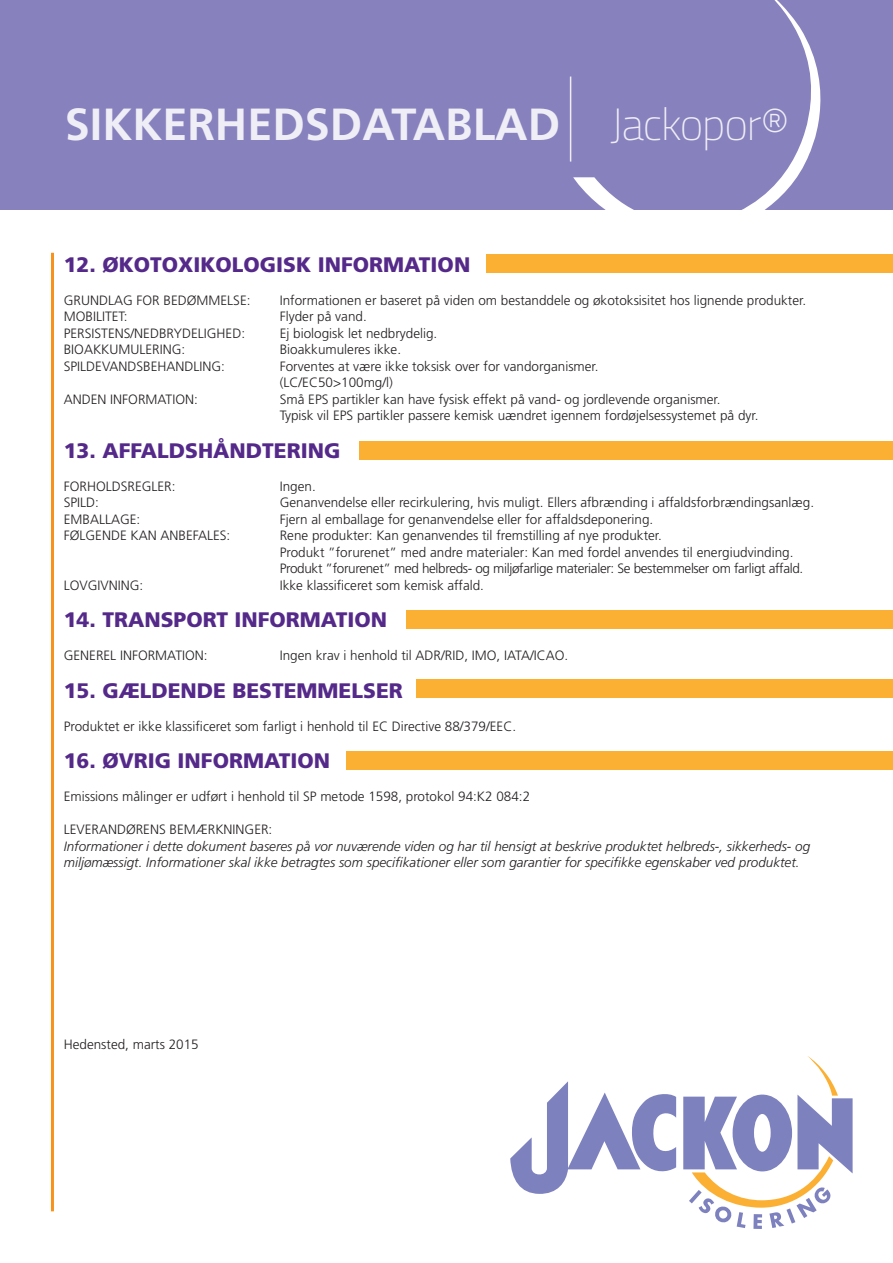
<style>
.page{position:relative;width:893px;height:1263px;background:#fff}
.page>*{position:absolute;margin:0;border:0;box-sizing:border-box;transform-origin:0 0}
.t1{font:700 45px "Frutiger";color:#efeef6}
.t2{font:900 21px "Frutiger";color:#542989}
.t3{font:300 13.5px "Frutiger";color:#231f20}
.t4{font:italic 300 13.5px/16.5px "Frutiger";color:#231f20}
.t5{font:300 13.5px "Frutiger";letter-spacing:-.025em;color:#231f20}
.s1{font-family:"Titillium Web";font-weight:100}
</style>
<div class="page">
<div style="left:0;top:0;width:893px;height:210px;background:#8781bd"></div>
<hr style="left:570px;top:77px;width:1px;height:85px;background:#efeef6">
<div style="left:573px;top:0;width:266px;height:210px;background:#8781bd"></div>
<hr style="left:51px;top:253px;width:3px;height:958px;background:#f7931d">
<svg style="left:510px;top:1081px;width:166px;height:113px"></svg>
<svg style="left:683px;top:1056px;width:170px;height:173px"></svg>
<div style="left:487px;top:254px;width:406px;height:18px;background:#fbb033"></div>
<div style="left:359px;top:441px;width:534px;height:18px;background:#fbb033"></div>
<div style="left:406px;top:610px;width:487px;height:18px;background:#fbb033"></div>
<div style="left:417px;top:679px;width:476px;height:18px;background:#fbb033"></div>
<div style="left:347px;top:752px;width:546px;height:18px;background:#fbb033"></div>
<p class="t1" style="left:65px;top:98px;width:726px">SIKKERHEDSDATABLAD <span class="s1">Jackopor®</span></p>
<p class="t2" style="left:64px;top:252px;width:408px">12. ØKOTOXIKOLOGISK INFORMATION</p>
<p class="t3" style="left:64px;top:292px;width:188px">GRUNDLAG FOR BEDØMMELSE:</p>
<p class="t3" style="left:280px;top:292px;width:528px">Informationen er baseret på viden om bestanddele og økotoksisitet hos lignende produkter.</p>
<p class="t3" style="left:64px;top:309px;width:65px">MOBILITET:</p>
<p class="t3" style="left:280px;top:309px;width:89px">Flyder på vand.</p>
<p class="t3" style="left:64px;top:325px;width:183px">PERSISTENS/NEDBRYDELIGHED:</p>
<p class="t3" style="left:280px;top:325px;width:159px">Ej biologisk let nedbrydelig.</p>
<p class="t3" style="left:64px;top:342px;width:123px">BIOAKKUMULERING:</p>
<p class="t3" style="left:280px;top:342px;width:123px">Bioakkumuleres ikke.</p>
<p class="t3" style="left:64px;top:358px;width:163px">SPILDEVANDSBEHANDLING:</p>
<p class="t3" style="left:280px;top:358px;width:320px">Forventes at være ikke toksisk over for vandorganismer.</p>
<p class="t3" style="left:280px;top:375px;width:115px">(LC/EC50&gt;100mg/l)</p>
<p class="t3" style="left:64px;top:391px;width:136px">ANDEN INFORMATION:</p>
<p class="t3" style="left:280px;top:391px;width:442px">Små EPS partikler kan have fysisk effekt på vand- og jordlevende organismer.</p>
<p class="t3" style="left:280px;top:408px;width:480px">Typisk vil EPS partikler passere kemisk uændret igennem fordøjelsessystemet på dyr.</p>
<p class="t2" style="left:64px;top:438px;width:278px">13. AFFALDSHÅNDTERING</p>
<p class="t3" style="left:64px;top:478px;width:113px">FORHOLDSREGLER:</p>
<p class="t3" style="left:280px;top:478px;width:38px">Ingen.</p>
<p class="t3" style="left:64px;top:495px;width:37px">SPILD:</p>
<p class="t3" style="left:280px;top:495px;width:536px">Genanvendelse eller recirkulering, hvis muligt. Ellers afbrænding i affaldsforbrændingsanlæg.</p>
<p class="t3" style="left:64px;top:511px;width:78px">EMBALLAGE:</p>
<p class="t3" style="left:280px;top:511px;width:375px">Fjern al emballage for genanvendelse eller for affaldsdeponering.</p>
<p class="t3" style="left:64px;top:528px;width:168px">FØLGENDE KAN ANBEFALES:</p>
<p class="t3" style="left:280px;top:528px;width:384px">Rene produkter: Kan genanvendes til fremstilling af nye produkter.</p>
<p class="t3" style="left:280px;top:544px;width:515px">Produkt ”forurenet” med andre materialer: Kan med fordel anvendes til energiudvinding.</p>
<p class="t5" style="left:280px;top:561px;width:525px">Produkt ”forurenet” med helbreds- og miljøfarlige materialer: Se bestemmelser om farligt affald.</p>
<p class="t3" style="left:64px;top:577px;width:81px">LOVGIVNING:</p>
<p class="t3" style="left:280px;top:577px;width:206px">Ikke klassificeret som kemisk affald.</p>
<p class="t2" style="left:64px;top:607px;width:325px">14. TRANSPORT INFORMATION</p>
<p class="t3" style="left:64px;top:648px;width:145px">GENEREL INFORMATION:</p>
<p class="t3" style="left:280px;top:648px;width:290px">Ingen krav i henhold til ADR/RID, IMO, IATA/ICAO.</p>
<p class="t2" style="left:64px;top:678px;width:341px">15. GÆLDENDE BESTEMMELSER</p>
<p class="t3" style="left:64px;top:718px;width:454px">Produktet er ikke klassificeret som farligt i henhold til EC Directive 88/379/EEC.</p>
<p class="t2" style="left:64px;top:748px;width:268px">16. ØVRIG INFORMATION</p>
<p class="t3" style="left:64px;top:789px;width:468px">Emissions målinger er udført i henhold til SP metode 1598, protokol 94:K2 084:2</p>
<p class="t3" style="left:64px;top:822px;width:210px">LEVERANDØRENS BEMÆRKNINGER:</p>
<p class="t4" style="left:64px;top:838px;width:748px">Informationer i dette dokument baseres på vor nuværende viden og har til hensigt at beskrive produktet helbreds-, sikkerheds- og miljømæssigt. Informationer skal ikke betragtes som specifikationer eller som garantier for specifikke egenskaber ved produktet.</p>
<p class="t3" style="left:64px;top:1036px;width:137px">Hedensted, marts 2015</p>
</div>
